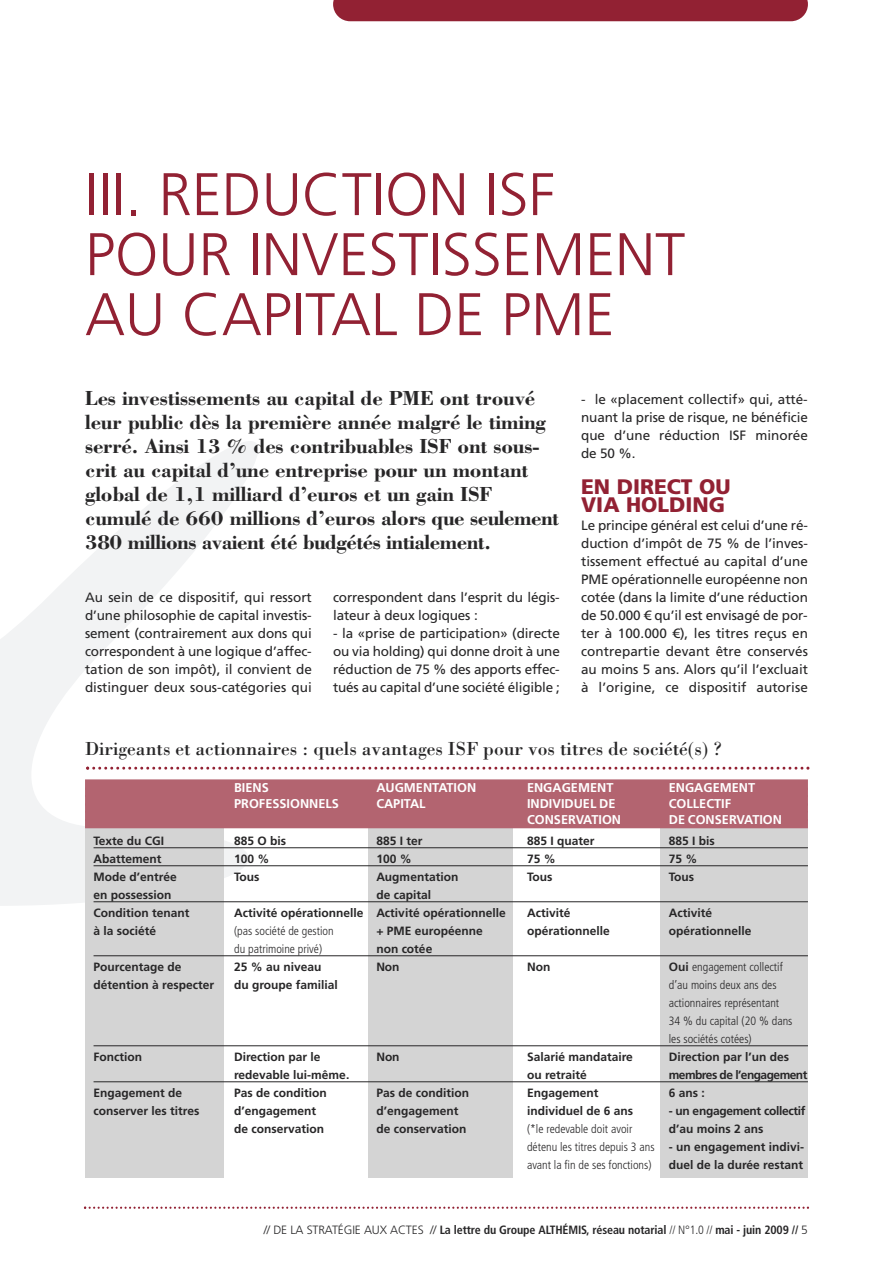
<style>
.page{position:relative;width:893px;height:1263px;background:#fff}
.page>*{position:absolute;margin:0;border:0;box-sizing:border-box;transform-origin:0 0}
.t1{font:300 60px/60px "Frutiger LT Std";color:#922133}
.t2{font:700 21px/24px "Bodoni Std";letter-spacing:-.01em;color:#272627}
.t3{font:900 21px/18px "Frutiger LT Std";color:#922133}
.t4{font:19.5px "Bodoni Std";color:#272627}
.t5{font:13.5px/18px "Frutiger LT Std";letter-spacing:-.005em;color:#272627;text-align:justify}
.t6{font:700 12.75px "Frutiger LT Std";color:#fff}
.t7{font:700 12px "Frutiger LT Std";color:#272627}
.t8{font:300 condensed 12px/18px "Frutiger LT Std";color:#272627}
.t9{font:700 condensed 12px "Frutiger LT Std";letter-spacing:-.01em;color:#272627}
.t10{font:700 12px "Frutiger LT Std";letter-spacing:-.025em;color:#272627}
.t11{font:700 12px "Frutiger LT Std";letter-spacing:-.045em;color:#272627}
.s1{font-weight:700;font-stretch:normal}
.s2{font-weight:300;font-stretch:normal}
.s3{font-weight:300}
</style>
<div class="page">
<svg style="left:0;top:441px;width:271px;height:737px"></svg>
<div style="left:333px;top:0;width:475px;height:21px;background:#922133"></div>
<svg style="left:84px;top:1206px;width:725px;height:3px"></svg>
<div style="left:85px;top:822px;width:138px;height:355px;background:#d4d4d4"></div>
<div style="left:368px;top:822px;width:145px;height:355px;background:#d4d4d4"></div>
<div style="left:661px;top:822px;width:147px;height:355px;background:#d4d4d4"></div>
<div style="left:85px;top:779px;width:723px;height:11px;background:#b36470"></div>
<div style="left:85px;top:788px;width:723px;height:9px;background:#b36470"></div>
<div style="left:85px;top:795px;width:723px;height:11px;background:#b36470"></div>
<div style="left:85px;top:803px;width:723px;height:9px;background:#b36470"></div>
<div style="left:85px;top:811px;width:723px;height:10px;background:#b36470"></div>
<div style="left:85px;top:819px;width:723px;height:9px;background:#b36470"></div>
<hr style="left:94px;top:847px;width:714px;height:1px;background:#272627">
<hr style="left:94px;top:865px;width:714px;height:1px;background:#272627">
<hr style="left:94px;top:901px;width:714px;height:1px;background:#272627">
<hr style="left:94px;top:955px;width:714px;height:1px;background:#272627">
<hr style="left:94px;top:1045px;width:714px;height:1px;background:#272627">
<hr style="left:94px;top:1081px;width:714px;height:1px;background:#272627">
<svg style="left:86px;top:767px;width:723px;height:3px"></svg>
<h1 class="t1" style="left:85px;top:169px;width:602px">III. REDUCTION ISF<br>POUR INVESTISSEMENT<br>AU CAPITAL DE PME</h1>
<p class="t2" style="left:85px;top:386px;width:476px">Les investissements au capital de PME ont trouvé leur public dès la première année malgré le timing serré. Ainsi 13 % des contribuables ISF ont sous&shy;crit au capital d’une entreprise pour un montant global de 1,1 milliard d’euros et un gain ISF cumulé de 660 millions d’euros alors que seulement 380 millions avaient été budgétés intialement.</p>
<p class="t5" style="left:85px;top:589px;width:228px">Au sein de ce dispositif, qui ressort d’une philosophie de capital investis&shy;sement (contrairement aux dons qui correspondent à une logique d’affec&shy;tation de son impôt), il convient de distinguer deux sous-catégories qui</p>
<p class="t5" style="left:333px;top:589px;width:228px">correspondent dans l’esprit du légis&shy;lateur à deux logiques :</p>
<p class="t5" style="left:333px;top:625px;width:228px">- la «prise de participation» (directe ou via holding) qui donne droit à une réduction de 75 % des apports effec&shy;tués au capital d’une société éligible ;</p>
<p class="t5" style="left:581px;top:391px;width:228px">- le «placement collectif» qui, atté&shy;nuant la prise de risque, ne bénéficie que d’une réduction ISF minorée de 50 %.</p>
<h2 class="t3" style="left:581px;top:479px;width:151px">EN DIRECT OU<br>VIA HOLDING</h2>
<p class="t5" style="left:581px;top:517px;width:228px">Le principe général est celui d’une ré&shy;duction d’impôt de 75 % de l’inves&shy;tissement effectué au capital d’une PME opérationnelle européenne non cotée (dans la limite d’une réduction de 50.000 € qu’il est envisagé de por&shy;ter à 100.000 €), les titres reçus en contrepartie devant être conservés au moins 5 ans. Alors qu’il l’excluait à l’origine, ce dispositif autorise</p>
<h3 class="t4" style="left:85px;top:737px;width:638px">Dirigeants et actionnaires : quels avantages ISF pour vos titres de société(s) ?</h3>
<p class="t6" style="left:234px;top:782px;width:36px">BIENS</p>
<p class="t6" style="left:376px;top:782px;width:101px">AUGMENTATION</p>
<p class="t6" style="left:527px;top:782px;width:88px">ENGAGEMENT</p>
<p class="t6" style="left:669px;top:782px;width:88px">ENGAGEMENT</p>
<p class="t6" style="left:234px;top:798px;width:106px">PROFESSIONNELS</p>
<p class="t6" style="left:376px;top:798px;width:51px">CAPITAL</p>
<p class="t6" style="left:527px;top:798px;width:90px">INDIVIDUEL DE</p>
<p class="t6" style="left:669px;top:798px;width:64px">COLLECTIF</p>
<p class="t6" style="left:527px;top:814px;width:96px">CONSERVATION</p>
<p class="t6" style="left:669px;top:814px;width:115px">DE CONSERVATION</p>
<p class="t7" style="left:94px;top:835px;width:72px">Texte du CGI</p>
<p class="t7" style="left:234px;top:835px;width:54px">885 O bis</p>
<p class="t7" style="left:376px;top:835px;width:48px">885 I ter</p>
<p class="t7" style="left:527px;top:835px;width:69px">885 I quater</p>
<p class="t7" style="left:669px;top:835px;width:48px">885 I bis</p>
<p class="t7" style="left:94px;top:853px;width:70px">Abattement</p>
<p class="t7" style="left:234px;top:853px;width:37px">100 %</p>
<p class="t7" style="left:376px;top:853px;width:37px">100 %</p>
<p class="t7" style="left:527px;top:853px;width:30px">75 %</p>
<p class="t7" style="left:669px;top:853px;width:30px">75 %</p>
<p class="t7" style="left:94px;top:871px;width:85px">Mode d’entrée</p>
<p class="t7" style="left:234px;top:871px;width:27px">Tous</p>
<p class="t7" style="left:376px;top:871px;width:84px">Augmentation</p>
<p class="t7" style="left:527px;top:871px;width:27px">Tous</p>
<p class="t7" style="left:669px;top:871px;width:27px">Tous</p>
<p class="t7" style="left:94px;top:889px;width:79px">en possession</p>
<p class="t7" style="left:376px;top:889px;width:56px">de capital</p>
<p class="t7" style="left:94px;top:907px;width:98px">Condition tenant</p>
<p class="t7" style="left:234px;top:907px;width:273px">Activité opérationnelle Activité opérationnelle</p>
<p class="t7" style="left:527px;top:907px;width:45px">Activité</p>
<p class="t7" style="left:669px;top:907px;width:45px">Activité</p>
<p class="t7" style="left:94px;top:925px;width:64px">à la société</p>
<p class="t8" style="left:234px;top:922px;width:101px">(pas société de gestion</p>
<p class="t7" style="left:376px;top:925px;width:108px">+ PME européenne</p>
<p class="t7" style="left:527px;top:925px;width:84px">opérationnelle</p>
<p class="t7" style="left:669px;top:925px;width:84px">opérationnelle</p>
<p class="t8" style="left:234px;top:940px;width:90px">du patrimoine privé)</p>
<p class="t7" style="left:376px;top:943px;width:58px">non cotée</p>
<p class="t7" style="left:94px;top:961px;width:89px">Pourcentage de</p>
<p class="t7" style="left:234px;top:961px;width:89px">25 % au niveau</p>
<p class="t7" style="left:376px;top:961px;width:25px">Non</p>
<p class="t7" style="left:527px;top:961px;width:25px">Non</p>
<p class="t8" style="left:669px;top:958px;width:116px"><span class="s1">Oui</span> engagement collectif</p>
<p class="t7" style="left:94px;top:979px;width:122px">détention à respecter</p>
<p class="t7" style="left:234px;top:979px;width:105px">du groupe familial</p>
<p class="t8" style="left:669px;top:976px;width:125px">d’au moins deux ans des actionnaires représentant<br>34 % du capital (20 % dans les sociétés cotées)</p>
<p class="t7" style="left:94px;top:1051px;width:50px">Fonction</p>
<p class="t7" style="left:234px;top:1051px;width:88px">Direction par le</p>
<p class="t7" style="left:376px;top:1051px;width:25px">Non</p>
<p class="t7" style="left:527px;top:1051px;width:107px">Salarié mandataire</p>
<p class="t7" style="left:669px;top:1051px;width:122px">Direction par l’un des</p>
<p class="t7" style="left:234px;top:1069px;width:117px">redevable lui-même.</p>
<p class="t7" style="left:527px;top:1069px;width:61px">ou retraité</p>
<p class="t11" style="left:669px;top:1069px;width:140px">membres de l’engagement</p>
<p class="t7" style="left:94px;top:1087px;width:90px">Engagement de</p>
<p class="t7" style="left:234px;top:1087px;width:94px">Pas de condition</p>
<p class="t7" style="left:376px;top:1087px;width:94px">Pas de condition</p>
<p class="t7" style="left:527px;top:1087px;width:73px">Engagement</p>
<p class="t7" style="left:669px;top:1087px;width:38px">6 ans :</p>
<p class="t7" style="left:94px;top:1105px;width:107px">conserver les titres</p>
<p class="t7" style="left:234px;top:1105px;width:84px">d’engagement</p>
<p class="t7" style="left:376px;top:1105px;width:84px">d’engagement</p>
<p class="t7" style="left:527px;top:1105px;width:108px">individuel de 6 ans</p>
<p class="t10" style="left:669px;top:1105px;width:138px">- un engagement collectif</p>
<p class="t7" style="left:234px;top:1123px;width:92px">de conservation</p>
<p class="t7" style="left:376px;top:1123px;width:92px">de conservation</p>
<p class="t8" style="left:527px;top:1120px;width:107px">(*le redevable doit avoir</p>
<p class="t8" style="left:527px;top:1120px;width:279px;text-indent:142px"><span class="s1">d’au moins 2 ans<br></span>détenu les titres depuis 3 ans <span class="s1">- un engagement indivi&shy;</span>avant la fin de ses fonctions)</p>
<p class="t7" style="left:669px;top:1159px;width:136px">duel de la durée restant</p>
<p class="t9" style="left:264px;top:1225px;width:546px"><span class="s2">// DE LA STRATÉGIE AUX ACTES //</span> La lettre du Groupe ALTHÉMIS, réseau notarial <span class="s3">// N°1.0 //</span> mai - juin 2009 // <span class="s2">5</span></p>
</div>
